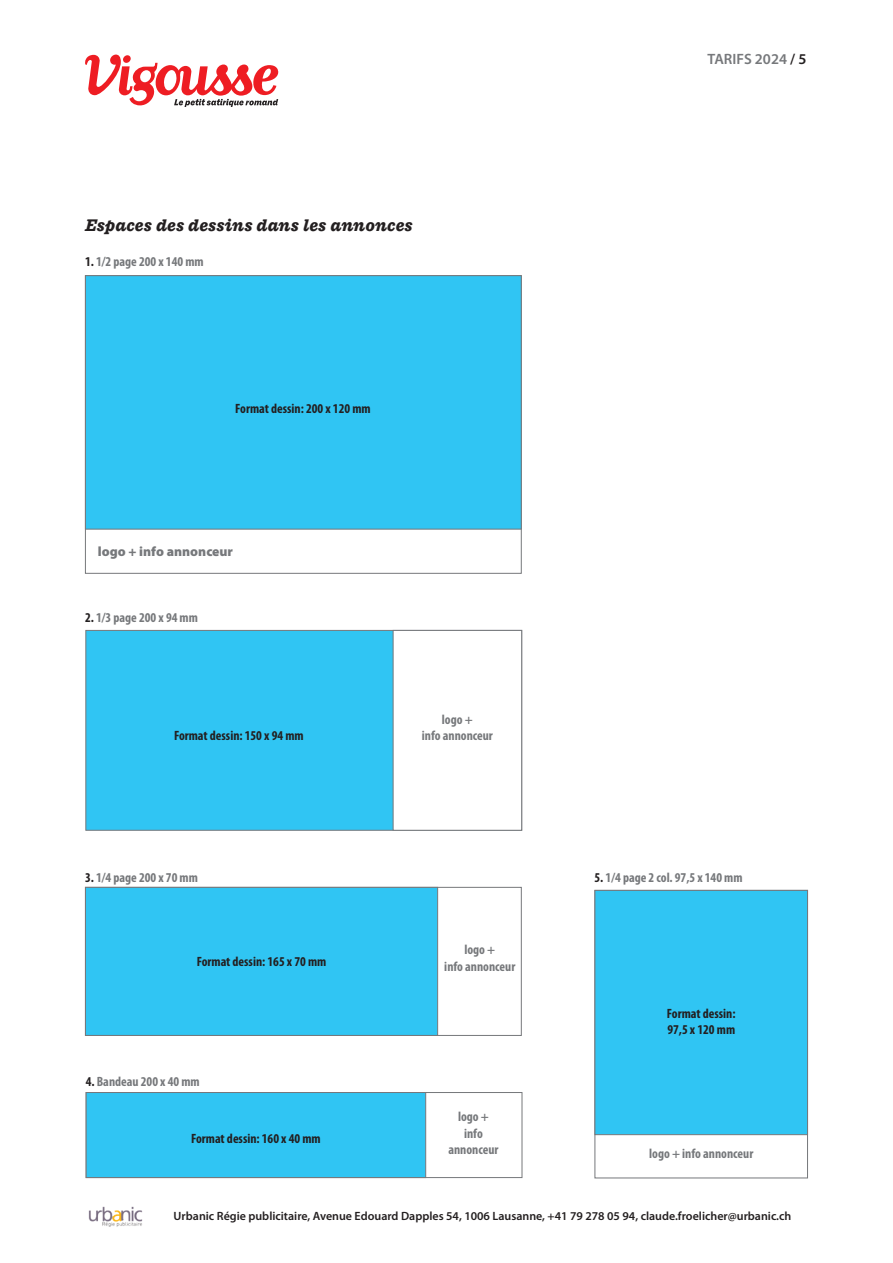
<style>
.page{position:relative;width:893px;height:1263px;background:#fff}
.page>*{position:absolute;margin:0;border:0;box-sizing:border-box;transform-origin:0 0}
.t1{font:italic 800 18px "Macklin Slab";letter-spacing:-.005em;color:#231f20}
.t2{font:600 15px "Myriad Pro";color:#76787b}
.t3{font:700 condensed 13.5px/16.2px "Myriad Pro";color:#76787b;text-align:center}
.t4{font:700 condensed 13.5px/16.2px "Myriad Pro";color:#231f20}
.t5{font:900 13.5px "Myriad Pro";color:#76787b}
.t6{font:600 12px "Myriad Pro";color:#231f20}
.s1{color:#231f20}
</style>
<div class="page">
<div style="left:85px;top:275px;width:437px;height:254px;background:#30c5f3;border:1px solid #76787b"></div>
<div style="left:85px;top:630px;width:437px;height:201px;background:#30c5f3;border:1px solid #76787b"></div>
<div style="left:393px;top:630px;width:129px;height:201px;background:#fff;border:1px solid #76787b"></div>
<div style="left:86px;top:1092px;width:340px;height:86px;background:#30c5f3;border:1px solid #76787b"></div>
<div style="left:85px;top:887px;width:353px;height:149px;background:#30c5f3;border:1px solid #76787b"></div>
<div style="left:594px;top:890px;width:214px;height:245px;background:#30c5f3;border:1px solid #76787b"></div>
<img style="left:88px;top:1206px;width:55px;height:21px">
<svg style="left:85px;top:55px;width:194px;height:52px"></svg>
<h1 class="t1" style="left:85px;top:214px;width:329px">Espaces des dessins dans les annonces</h1>
<p class="t3" style="left:85px;top:253px;width:120px"><span class="s1">1.</span> 1/2 page 200 x 140 mm</p>
<p class="t4" style="left:235px;top:400px;width:137px">Format dessin: 200 x 120 mm</p>
<p class="t5" style="left:98px;top:543px;width:137px">logo + info annonceur</p>
<p class="t3" style="left:85px;top:609px;width:114px"><span class="s1">2.</span> 1/3 page 200 x 94 mm</p>
<p class="t4" style="left:174px;top:727px;width:131px">Format dessin: 150 x 94 mm</p>
<p class="t3" style="left:85px;top:869px;width:114px"><span class="s1">3.</span> 1/4 page 200 x 70 mm</p>
<p class="t4" style="left:197px;top:953px;width:131px">Format dessin: 165 x 70 mm</p>
<p class="t3" style="left:86px;top:1073px;width:115px"><span class="s1">4.</span> Bandeau 200 x 40 mm</p>
<p class="t4" style="left:191px;top:1130px;width:131px">Format dessin: 160 x 40 mm</p>
<p class="t3" style="left:422px;top:711px;width:73px">logo +<br>info annonceur</p>
<p class="t3" style="left:444px;top:941px;width:73px">logo +<br>info annonceur</p>
<p class="t3" style="left:448px;top:1108px;width:52px">logo + info annonceur</p>
<p class="t2" style="left:708px;top:50px;width:100px">TARIFS 2024 <span class="s1">/ 5</span></p>
<p class="t3" style="left:594px;top:869px;width:150px"><span class="s1">5.</span> 1/4 page 2 col. 97,5 x 140 mm</p>
<p class="t4" style="left:667px;top:1005px;width:70px">Format dessin:<br>97,5 x 120 mm</p>
<p class="t3" style="left:649px;top:1145px;width:106px">logo + info annonceur</p>
<p class="t6" style="left:174px;top:1209px;width:619px">Urbanic Régie publicitaire, Avenue Edouard Dapples 54, 1006 Lausanne, +41 79 278 05 94, claude.froelicher@urbanic.ch</p>
</div>
